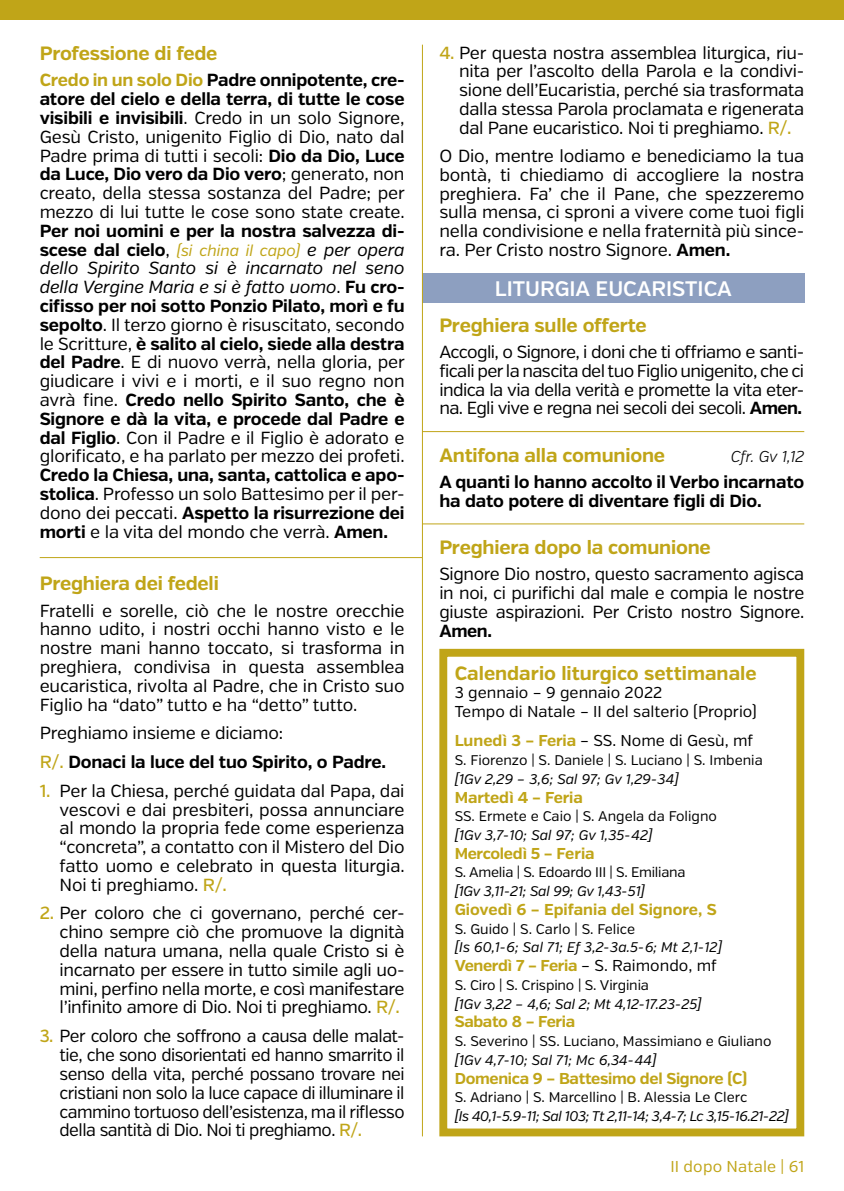
<style>
.page{position:relative;width:844px;height:1191px;background:#fff}
.page>*{position:absolute;margin:0;border:0;box-sizing:border-box;transform-origin:0 0}
.t1{font:600 21px "Verb";color:#fff}
.t2{font:700 19.25px "Verb";letter-spacing:-.01em;color:#c0a518}
.t3{font:17.5px/18.7px "Verb";letter-spacing:-.02em;color:#000;text-align:justify}
.t4{font:700 17.5px/18.7px "Verb";letter-spacing:-.01em;color:#000}
.t5{font:700 15.75px "Verb";letter-spacing:-.02em;color:#c0a518}
.t6{font:15.75px/18.7px "Verb";color:#000}
.t7{font:italic 15.75px "Verb";letter-spacing:-.01em;color:#c0a518}
.t8{font:700 15.75px "Verb";color:#c0a518}
.t9{font:15.75px "Verb";letter-spacing:.01em;color:#c0a518}
.t10{font:italic 300 15.75px "Verb";letter-spacing:-.01em;color:#000}
.t11{font:14px "Verb";color:#000}
.t12{font:italic 14px "Verb";letter-spacing:-.01em;color:#000}
.t13{font:italic 14px "Verb";letter-spacing:-.03em;color:#000}
.t14{font:14px "Verb";letter-spacing:-.02em;color:#000}
.s1{font-weight:700;color:#c0a518}
.s2{font-weight:700}
.s3{font-weight:700;font-style:normal;font-size:17.5px;color:#000}
.s4{font-style:normal;font-size:17.5px;color:#000}
.s5{font-size:17.5px;color:#000}
.s6{font-style:italic}
.s7{font-weight:400}
.s8{font-weight:500;color:#c0a518}
.s9{font-weight:400;color:#000}
</style>
<div class="page">
<hr style="left:40px;top:557px;width:382px;height:1px;background:#c0a518">
<hr style="left:422px;top:431px;width:382px;height:1px;background:#c0a518">
<hr style="left:422px;top:523px;width:382px;height:1px;background:#c0a518">
<div style="left:422px;top:273px;width:382px;height:30px;background:#8d9fc0"></div>
<div style="left:0;top:0;width:843px;height:20px;background:#c0a518"></div>
<hr style="left:422px;top:45px;width:1px;height:1091px;background:#c0a518">
<div style="left:439px;top:649px;width:365px;height:487px;border:8px solid #c0a518"></div>
<p class="t2" style="left:40px;top:42px;width:179px">Professione di fede</p>
<p class="t3" style="left:40px;top:71px;width:366px"><span class="s1">Credo in un solo Dio</span> <span class="s2">Padre onnipotente, cre&shy;atore del cielo e della terra, di tutte le cose visibili e invisibili</span>. Credo in un solo Signore, Gesù Cristo, unigenito Figlio di Dio, nato dal Padre prima di tutti i secoli: <span class="s2">Dio da Dio, Luce da Luce, Dio vero da Dio vero</span>; generato, non creato, della stessa sostanza del Padre; per mezzo di lui tutte le cose sono state create.</p>
<p class="t4" style="left:40px;top:222px;width:366px">Per noi uomini e per la nostra salvezza di-</p>
<p class="t7" style="left:40px;top:241px;width:366px"><span class="s3">scese dal cielo</span><span class="s4">,</span> (si china il capo) <span class="s5">e per opera</span></p>
<p class="t3" style="left:40px;top:259px;width:366px"><span class="s6">dello Spirito Santo si è incarnato nel seno della Vergine Maria e si è fatto uomo</span>. <span class="s2">Fu cro&shy;cifisso per noi sotto Ponzio Pilato, morì e fu sepolto</span>. Il terzo giorno è risuscitato, secondo le Scritture, <span class="s2">è salito al cielo, siede alla destra del Padre</span>. E di nuovo verrà, nella gloria, per giudicare i vivi e i morti, e il suo regno non avrà fine. <span class="s2">Credo nello Spirito Santo, che è Signore e dà la vita, e procede dal Padre e dal Figlio</span>. Con il Padre e il Figlio è adorato e glorificato, e ha parlato per mezzo dei profeti.</p>
<p class="t4" style="left:40px;top:466px;width:366px;text-align:justify">Credo la Chiesa, una, santa, cattolica e apo&shy;stolica<span class="s7">. Professo un solo Battesimo per il per&shy;dono dei peccati.</span> Aspetto la risurrezione dei morti <span class="s7">e la vita del mondo che verrà.</span> Amen.</p>
<p class="t2" style="left:40px;top:572px;width:180px">Preghiera dei fedeli</p>
<p class="t3" style="left:40px;top:601px;width:366px">Fratelli e sorelle, ciò che le nostre orecchie hanno udito, i nostri occhi hanno visto e le nostre mani hanno toccato, si trasforma in preghiera, condivisa in questa assemblea eucaristica, rivolta al Padre, che in Cristo suo Figlio ha “dato” tutto e ha “detto” tutto.</p>
<p class="t4" style="left:40px;top:719px;width:348px;line-height:28.7px"><span class="s7">Preghiamo insieme e diciamo:<br></span><span class="s8">R/.</span> Donaci la luce del tuo Spirito, o Padre.</p>
<p class="t3" style="left:60px;top:781px;width:346px;text-indent:-20px"><span class="s8">1.</span> Per la Chiesa, perché guidata dal Papa, dai vescovi e dai presbiteri, possa annunciare al mondo la propria fede come esperienza “concreta”, a contatto con il Mistero del Dio fatto uomo e celebrato in questa liturgia.<br>Noi ti preghiamo. <span class="s8">R/.</span></p>
<p class="t3" style="left:60px;top:904px;width:346px;text-indent:-20px"><span class="s8">2.</span> Per coloro che ci governano, perché cer&shy;chino sempre ciò che promuove la dignità della natura umana, nella quale Cristo si è incarnato per essere in tutto simile agli uo&shy;mini, perfino nella morte, e così manifestare l’infinito amore di Dio. Noi ti preghiamo. <span class="s8">R/.</span></p>
<p class="t3" style="left:60px;top:1027px;width:346px;text-indent:-20px"><span class="s8">3.</span> Per coloro che soffrono a causa delle malat&shy;tie, che sono disorientati ed hanno smarrito il senso della vita, perché possano trovare nei cristiani non solo la luce capace di illuminare il cammino tortuoso dell’esistenza, ma il riflesso della santità di Dio. Noi ti preghiamo. <span class="s8">R/.</span></p>
<p class="t3" style="left:459px;top:43px;width:346px;text-indent:-20px"><span class="s8">4.</span> Per questa nostra assemblea liturgica, riu&shy;nita per l’ascolto della Parola e la condivi&shy;sione dell’Eucaristia, perché sia trasformata dalla stessa Parola proclamata e rigenerata dal Pane eucaristico. Noi ti preghiamo. <span class="s8">R/.</span></p>
<p class="t3" style="left:439px;top:147px;width:366px">O Dio, mentre lodiamo e benediciamo la tua bontà, ti chiediamo di accogliere la nostra preghiera. Fa’ che il Pane, che spezzeremo sulla mensa, ci sproni a vivere come tuoi figli nella condivisione e nella fraternità più since&shy;ra. Per Cristo nostro Signore. <span class="s2">Amen.</span></p>
<p class="t1" style="left:494px;top:276px;width:238px">LITURGIA EUCARISTICA</p>
<p class="t2" style="left:439px;top:313px;width:209px">Preghiera sulle offerte</p>
<p class="t3" style="left:439px;top:343px;width:366px">Accogli, o Signore, i doni che ti offriamo e santi&shy;ficali per la nascita del tuo Figlio unigenito, che ci indica la via della verità e promette la vita eter&shy;na. Egli vive e regna nei secoli dei secoli. <span class="s2">Amen.</span></p>
<p class="t2" style="left:439px;top:443px;width:227px">Antifona alla comunione</p>
<p class="t10" style="left:730px;top:447px;width:75px">Cfr. Gv 1,12</p>
<p class="t4" style="left:439px;top:473px;width:366px">A quanti lo hanno accolto il Verbo incarnato ha dato potere di diventare figli di Dio.</p>
<p class="t2" style="left:439px;top:536px;width:273px">Preghiera dopo la comunione</p>
<p class="t3" style="left:439px;top:565px;width:366px">Signore Dio nostro, questo sacramento agisca in noi, ci purifichi dal male e compia le nostre giuste aspirazioni. Per Cristo nostro Signore.</p>
<p class="t4" style="left:439px;top:621px;width:54px">Amen.</p>
<p class="t2" style="left:454px;top:661px;width:303px">Calendario liturgico settimanale</p>
<p class="t6" style="left:454px;top:684px;width:304px">3 gennaio – 9 gennaio 2022<br>Tempo di Natale – II del salterio (Proprio)</p>
<p class="t6" style="left:454px;top:731px;width:300px"><span class="s1">Lunedì 3 – Feria</span> – SS. Nome di Gesù, mf</p>
<p class="t11" style="left:454px;top:752px;width:309px">S. Fiorenzo | S. Daniele | S. Luciano | S. Imbenia</p>
<p class="t12" style="left:454px;top:770px;width:225px">[1Gv 2,29 – 3,6; Sal 97; Gv 1,29-34]</p>
<p class="t5" style="left:454px;top:787px;width:129px">Martedì 4 – Feria</p>
<p class="t11" style="left:454px;top:808px;width:264px">SS. Ermete e Caio | S. Angela da Foligno</p>
<p class="t12" style="left:454px;top:826px;width:199px">[1Gv 3,7-10; Sal 97; Gv 1,35-42]</p>
<p class="t5" style="left:454px;top:843px;width:141px">Mercoledì 5 – Feria</p>
<p class="t14" style="left:454px;top:864px;width:232px">S. Amelia | S. Edoardo III | S. Emiliana</p>
<p class="t12" style="left:454px;top:883px;width:192px">[1Gv 3,11-21; Sal 99; Gv 1,43-51]</p>
<p class="t8" style="left:454px;top:900px;width:263px">Giovedì 6 – Epifania del Signore, S</p>
<p class="t11" style="left:454px;top:920px;width:182px">S. Guido | S. Carlo | S. Felice</p>
<p class="t12" style="left:454px;top:939px;width:269px">[Is 60,1-6; Sal 71; Ef 3,2-3a.5-6; Mt 2,1-12]</p>
<p class="t5" style="left:454px;top:956px;width:263px">Venerdì 7 – Feria <span class="s9">– S. Raimondo, mf</span></p>
<p class="t11" style="left:454px;top:976px;width:196px">S. Ciro | S. Crispino | S. Virginia</p>
<p class="t12" style="left:454px;top:995px;width:248px">[1Gv 3,22 – 4,6; Sal 2; Mt 4,12-17.23-25]</p>
<p class="t5" style="left:454px;top:1012px;width:122px">Sabato 8 – Feria</p>
<p class="t11" style="left:454px;top:1032px;width:318px">S. Severino | SS. Luciano, Massimiano e Giuliano</p>
<p class="t12" style="left:454px;top:1051px;width:203px">[1Gv 4,7-10; Sal 71; Mc 6,34-44]</p>
<p class="t5" style="left:454px;top:1068px;width:294px">Domenica 9 – Battesimo del Signore (C)</p>
<p class="t11" style="left:454px;top:1089px;width:294px">S. Adriano | S. Marcellino | B. Alessia Le Clerc</p>
<p class="t13" style="left:454px;top:1107px;width:335px">[Is 40,1-5.9-11; Sal 103; Tt 2,11-14; 3,4-7; Lc 3,15-16.21-22]</p>
<p class="t9" style="left:670px;top:1157px;width:135px">II dopo Natale | 61</p>
</div>
